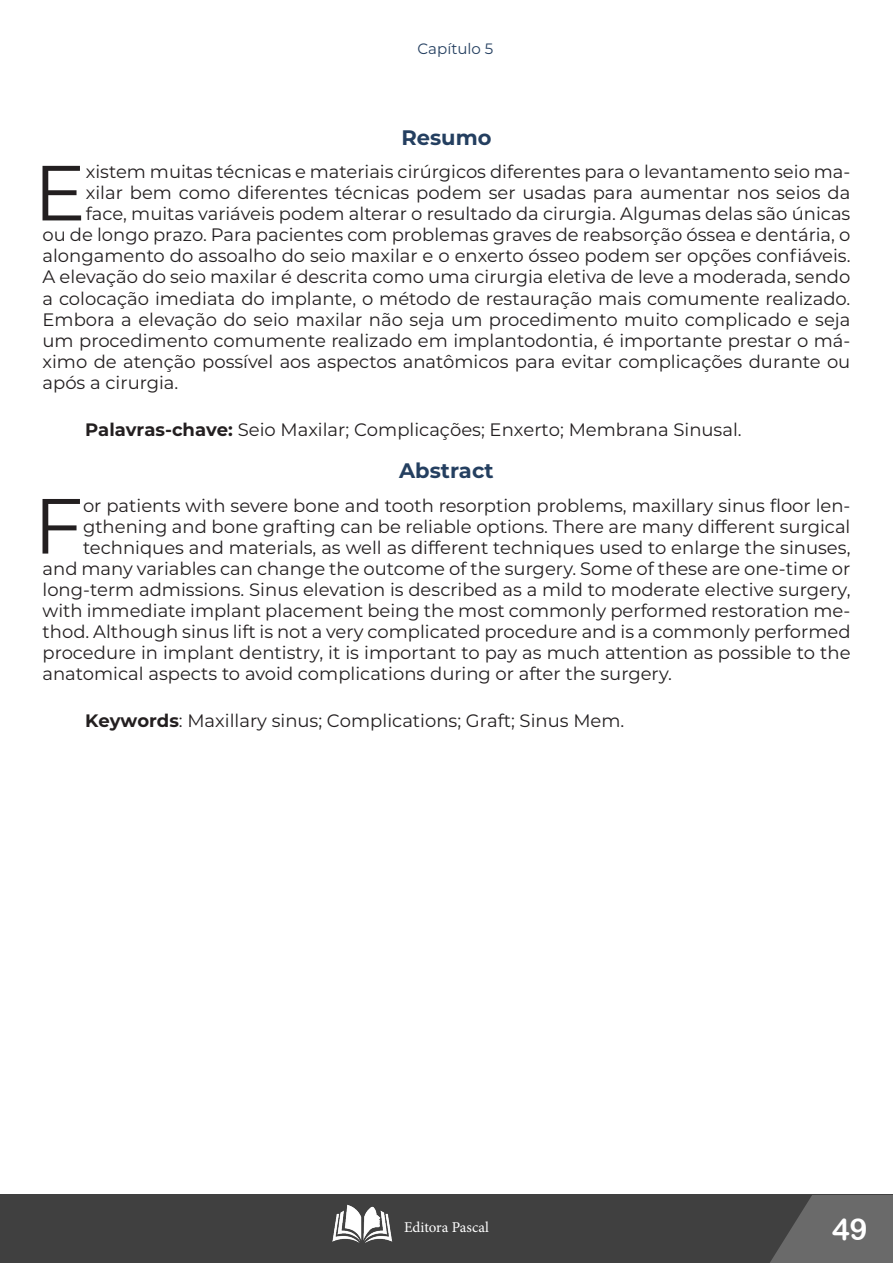
<style>
.page{position:relative;width:893px;height:1263px;background:#fff}
.page>*{position:absolute;margin:0;border:0;box-sizing:border-box;transform-origin:0 0}
.t1{font:78px "Montserrat";color:#231f20}
.t2{font:30px "Arial Rounded MT Bold";color:#fff}
.t3{font:700 21px "Montserrat";color:#243f60}
.t4{font:18px "Montserrat";color:#231f20}
.t5{font:15px "Minion Pro";color:#fff}
.t6{font:15px "Montserrat";color:#243f60}
.s1{font-weight:700}
</style>
<div class="page">
<div style="left:0;top:1195px;width:893px;height:68px;background:#404040"></div>
<svg style="left:770px;top:1195px;width:123px;height:68px"></svg>
<img style="left:332px;top:1204px;width:61px;height:39px">
<p class="t6" style="left:418px;top:38px;width:77px">Capítulo 5</p>
<p class="t3" style="left:401px;top:122px;width:92px">Resumo</p>
<h1 class="t1" style="left:34px;top:139px;width:54px">E</h1>
<p class="t4" style="left:86px;top:160px;width:766px">xistem muitas técnicas e materiais cirúrgicos diferentes para o levantamento seio ma-</p>
<p class="t4" style="left:86px;top:181px;width:766px">xilar bem como diferentes técnicas podem ser usadas para aumentar nos seios da</p>
<p class="t4" style="left:86px;top:202px;width:766px">face, muitas variáveis podem alterar o resultado da cirurgia. Algumas delas são únicas</p>
<p class="t4" style="left:43px;top:223px;width:809px">ou de longo prazo. Para pacientes com problemas graves de reabsorção óssea e dentária, o</p>
<p class="t4" style="left:43px;top:244px;width:809px">alongamento do assoalho do seio maxilar e o enxerto ósseo podem ser opções confiáveis.</p>
<p class="t4" style="left:43px;top:265px;width:809px">A elevação do seio maxilar é descrita como uma cirurgia eletiva de leve a moderada, sendo</p>
<p class="t4" style="left:43px;top:286px;width:809px">a colocação imediata do implante, o método de restauração mais comumente realizado.</p>
<p class="t4" style="left:43px;top:307px;width:809px">Embora a elevação do seio maxilar não seja um procedimento muito complicado e seja</p>
<p class="t4" style="left:43px;top:328px;width:809px">um procedimento comumente realizado em implantodontia, é importante prestar o má-</p>
<p class="t4" style="left:43px;top:349px;width:809px">ximo de atenção possível aos aspectos anatômicos para evitar complicações durante ou</p>
<p class="t4" style="left:43px;top:370px;width:137px">após a cirurgia.</p>
<p class="t4" style="left:85px;top:417px;width:658px"><span class="s1">Palavras-chave:</span> Seio Maxilar; Complicações; Enxerto; Membrana Sinusal.</p>
<p class="t3" style="left:399px;top:455px;width:96px">Abstract</p>
<h1 class="t1" style="left:34px;top:472px;width:51px">F</h1>
<p class="t4" style="left:83px;top:493px;width:769px">or patients with severe bone and tooth resorption problems, maxillary sinus floor len-</p>
<p class="t4" style="left:83px;top:514px;width:769px">gthening and bone grafting can be reliable options. There are many different surgical</p>
<p class="t4" style="left:83px;top:535px;width:769px">techniques and materials, as well as different techniques used to enlarge the sinuses,</p>
<p class="t4" style="left:43px;top:556px;width:809px">and many variables can change the outcome of the surgery. Some of these are one-time or</p>
<p class="t4" style="left:43px;top:577px;width:809px">long-term admissions. Sinus elevation is described as a mild to moderate elective surgery,</p>
<p class="t4" style="left:43px;top:598px;width:809px">with immediate implant placement being the most commonly performed restoration me-</p>
<p class="t4" style="left:43px;top:619px;width:809px">thod. Although sinus lift is not a very complicated procedure and is a commonly performed</p>
<p class="t4" style="left:43px;top:640px;width:809px">procedure in implant dentistry, it is important to pay as much attention as possible to the</p>
<p class="t4" style="left:43px;top:661px;width:631px">anatomical aspects to avoid complications during or after the surgery.</p>
<p class="t4" style="left:85px;top:708px;width:541px"><span class="s1">Keywords</span>: Maxillary sinus; Complications; Graft; Sinus Mem.</p>
<p class="t5" style="left:404px;top:1217px;width:86px">Editora Pascal</p>
<h2 class="t2" style="left:832px;top:1211px;width:37px">49</h2>
</div>
